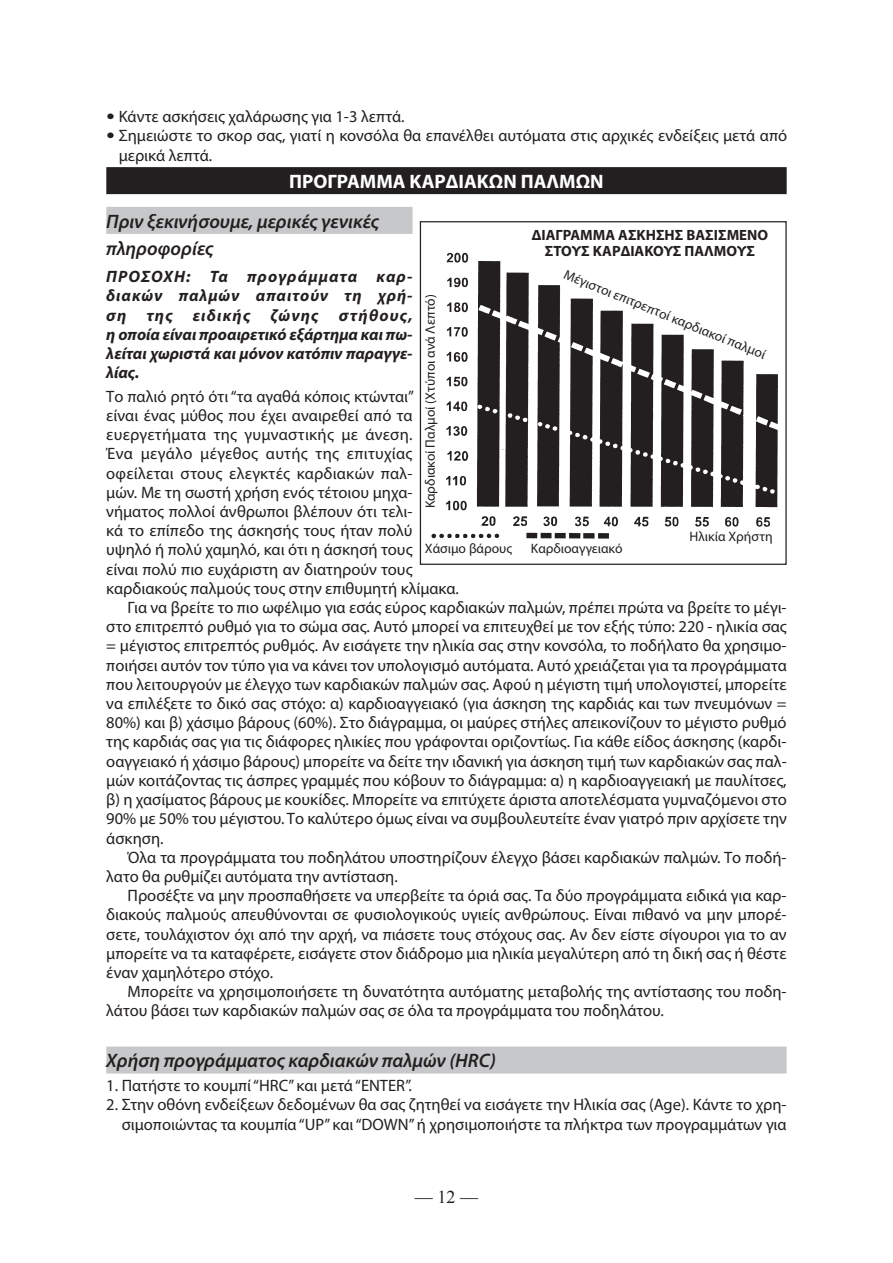
<style>
.page{position:relative;width:893px;height:1263px;background:#fff}
.page>*{position:absolute;margin:0;border:0;box-sizing:border-box;transform-origin:0 0}
.t1{font:italic 600 19.5px/27px "Myriad Pro";color:#231f20}
.t2{font:700 19.5px "Myriad Pro";color:#fff}
.t3{font:18px "Times New Roman";color:#231f20}
.t4{font:16.5px/19.5px "Myriad Pro";color:#231f20}
.t5{font:italic 700 16.5px/19.2px "Myriad Pro";color:#231f20;text-align:justify}
.t6{font:16.5px "Myriad Pro";letter-spacing:.02em;color:#231f20}
.t7{font:700 14.85px/16.2px "Myriad Pro";color:#231f20;text-align:center}
.t8{font:13.65px "Myriad Pro";color:#231f20}
.s1{font-family:"PF Catalog";font-weight:900}
</style>
<div class="page">
<div style="left:106px;top:167px;width:681px;height:27px;background:#231f20"></div>
<div style="left:106px;top:207px;width:307px;height:27px;background:#c7c8ca"></div>
<div style="left:106px;top:1046px;width:681px;height:27px;background:#c7c8ca"></div>
<svg style="left:419px;top:221px;width:368px;height:344px"></svg>
<p class="t4" style="left:106px;top:106px;width:300px"><span class="s1">•</span> Κάντε ασκήσεις χαλάρωσης για 1-3 λεπτά.</p>
<p class="t4" style="left:119px;top:126px;width:670px;text-indent:-12px"><span class="s1">•</span> Σημειώστε το σκορ σας, γιατί η κονσόλα θα επανέλθει αυτόματα στις αρχικές ενδείξεις μετά από μερικά λεπτά.</p>
<p class="t2" style="left:289px;top:168px;width:316px">ΠΡΟΓΡΑΜΜΑ ΚΑΡΔΙΑΚΩΝ ΠΑΛΜΩΝ</p>
<p class="t1" style="left:106px;top:207px;width:274px">Πριν ξεκινήσουμε, μερικές γενικές πληροφορίες</p>
<p class="t5" style="left:106px;top:267px;width:308px">ΠΡΟΣΟΧΗ: Τα προγράμματα καρ&shy;διακών παλμών απαιτούν τη χρή&shy;ση της ειδικής ζώνης στήθους, η οποία είναι προαιρετικό εξάρτημα και πω&shy;λείται χωριστά και μόνον κατόπιν παραγγε&shy;λίας.</p>
<p class="t4" style="left:106px;top:386px;width:309px">Το παλιό ρητό ότι “τα αγαθά κόποις κτώνται”</p>
<p class="t4" style="left:106px;top:405px;width:308px">είναι ένας μύθος που έχει αναιρεθεί από τα</p>
<p class="t4" style="left:106px;top:425px;width:308px">ευεργετήματα της γυμναστικής με άνεση.</p>
<p class="t6" style="left:106px;top:444px;width:308px">Ένα μεγάλο μέγεθος αυτής της επιτυχίας</p>
<p class="t4" style="left:106px;top:463px;width:308px">οφείλεται στους ελεγκτές καρδιακών παλ-</p>
<p class="t4" style="left:106px;top:482px;width:308px">μών. Με τη σωστή χρήση ενός τέτοιου μηχα-</p>
<p class="t4" style="left:106px;top:501px;width:308px">νήματος πολλοί άνθρωποι βλέπουν ότι τελι-</p>
<p class="t4" style="left:106px;top:521px;width:308px">κά το επίπεδο της άσκησής τους ήταν πολύ</p>
<p class="t4" style="left:106px;top:540px;width:308px">υψηλό ή πολύ χαμηλό, και ότι η άσκησή τους</p>
<p class="t4" style="left:106px;top:559px;width:308px">είναι πολύ πιο ευχάριστη αν διατηρούν τους</p>
<p class="t4" style="left:106px;top:578px;width:354px">καρδιακούς παλμούς τους στην επιθυμητή κλίμακα.</p>
<p class="t4" style="left:128px;top:597px;width:661px">Για να βρείτε το πιο ωφέλιμο για εσάς εύρος καρδιακών παλμών, πρέπει πρώτα να βρείτε το μέγι-</p>
<p class="t4" style="left:106px;top:617px;width:682px">στο επιτρεπτό ρυθμό για το σώμα σας. Αυτό μπορεί να επιτευχθεί με τον εξής τύπο: 220 - ηλικία σας</p>
<p class="t4" style="left:106px;top:636px;width:682px">= μέγιστος επιτρεπτός ρυθμός. Αν εισάγετε την ηλικία σας στην κονσόλα, το ποδήλατο θα χρησιμο-</p>
<p class="t4" style="left:106px;top:655px;width:682px">ποιήσει αυτόν τον τύπο για να κάνει τον υπολογισμό αυτόματα. Αυτό χρειάζεται για τα προγράμματα</p>
<p class="t4" style="left:106px;top:674px;width:682px">που λειτουργούν με έλεγχο των καρδιακών παλμών σας. Αφού η μέγιστη τιμή υπολογιστεί, μπορείτε</p>
<p class="t4" style="left:106px;top:693px;width:682px">να επιλέξετε το δικό σας στόχο: α) καρδιοαγγειακό (για άσκηση της καρδιάς και των πνευμόνων =</p>
<p class="t4" style="left:106px;top:713px;width:682px">80%) και β) χάσιμο βάρους (60%). Στο διάγραμμα, οι μαύρες στήλες απεικονίζουν το μέγιστο ρυθμό</p>
<p class="t4" style="left:106px;top:732px;width:682px">της καρδιάς σας για τις διάφορες ηλικίες που γράφονται οριζοντίως. Για κάθε είδος άσκησης (καρδι-</p>
<p class="t4" style="left:106px;top:751px;width:682px">οαγγειακό ή χάσιμο βάρους) μπορείτε να δείτε την ιδανική για άσκηση τιμή των καρδιακών σας παλ-</p>
<p class="t4" style="left:106px;top:770px;width:682px">μών κοιτάζοντας τις άσπρες γραμμές που κόβουν το διάγραμμα: α) η καρδιοαγγειακή με παυλίτσες,</p>
<p class="t4" style="left:106px;top:789px;width:682px">β) η χασίματος βάρους με κουκίδες. Μπορείτε να επιτύχετε άριστα αποτελέσματα γυμναζόμενοι στο</p>
<p class="t4" style="left:106px;top:809px;width:682px">90% με 50% του μέγιστου. Το καλύτερο όμως είναι να συμβουλευτείτε έναν γιατρό πριν αρχίσετε την</p>
<p class="t4" style="left:106px;top:828px;width:59px">άσκηση.</p>
<p class="t4" style="left:128px;top:847px;width:661px">Όλα τα προγράμματα του ποδηλάτου υποστηρίζουν έλεγχο βάσει καρδιακών παλμών. Το ποδή-</p>
<p class="t4" style="left:106px;top:866px;width:293px">λατο θα ρυθμίζει αυτόματα την αντίσταση.</p>
<p class="t4" style="left:128px;top:885px;width:661px">Προσέξτε να μην προσπαθήσετε να υπερβείτε τα όριά σας. Τα δύο προγράμματα ειδικά για καρ-</p>
<p class="t4" style="left:106px;top:905px;width:682px">διακούς παλμούς απευθύνονται σε φυσιολογικούς υγιείς ανθρώπους. Είναι πιθανό να μην μπορέ-</p>
<p class="t4" style="left:106px;top:924px;width:682px">σετε, τουλάχιστον όχι από την αρχή, να πιάσετε τους στόχους σας. Αν δεν είστε σίγουροι για το αν</p>
<p class="t4" style="left:106px;top:943px;width:682px">μπορείτε να τα καταφέρετε, εισάγετε στον διάδρομο μια ηλικία μεγαλύτερη από τη δική σας ή θέστε</p>
<p class="t4" style="left:106px;top:962px;width:168px">έναν χαμηλότερο στόχο.</p>
<p class="t4" style="left:128px;top:982px;width:661px">Μπορείτε να χρησιμοποιήσετε τη δυνατότητα αυτόματης μεταβολής της αντίστασης του ποδη-</p>
<p class="t4" style="left:106px;top:1001px;width:559px">λάτου βάσει των καρδιακών παλμών σας σε όλα τα προγράμματα του ποδηλάτου.</p>
<p class="t1" style="left:106px;top:1046px;width:391px">Χρήση προγράμματος καρδιακών παλμών (HRC)</p>
<p class="t4" style="left:106px;top:1075px;width:307px">1. Πατήστε το κουμπί “HRC” και μετά “ENTER”.</p>
<p class="t4" style="left:106px;top:1095px;width:682px;text-align:right">2. Στην οθόνη ενδείξεων δεδομένων θα σας ζητηθεί να εισάγετε την Ηλικία σας (Age). Κάντε το χρη&shy;σιμοποιώντας τα κουμπία “UP” και “DOWN” ή χρησιμοποιήστε τα πλήκτρα των προγραμμάτων για</p>
<p class="t7" style="left:532px;top:227px;width:238px">ΔΙΑΓΡΑΜΜΑ ΑΣΚΗΣΗΣ ΒΑΣΙΣΜΕΝΟ<br>ΣΤΟΥΣ ΚΑΡΔΙΑΚΟΥΣ ΠΑΛΜΟΥΣ</p>
<p class="t8" style="left:568px;top:266px;width:218px;rotate:22deg">Μέγιστοι επιτρεπτοί καρδιακοί παλμοί</p>
<p class="t8" style="left:422px;top:508px;width:215px;rotate:-90deg">Καρδιακοί Παλμοί (Χτύποι ανά Λεπτό)</p>
<p class="t8" style="left:690px;top:528px;width:84px">Ηλικία Χρήστη</p>
<p class="t8" style="left:425px;top:540px;width:89px">Χάσιμο βάρους</p>
<p class="t8" style="left:531px;top:540px;width:93px">Καρδιοαγγειακό</p>
<p class="t3" style="left:415px;top:1185px;width:64px">— 12 —</p>
</div>
